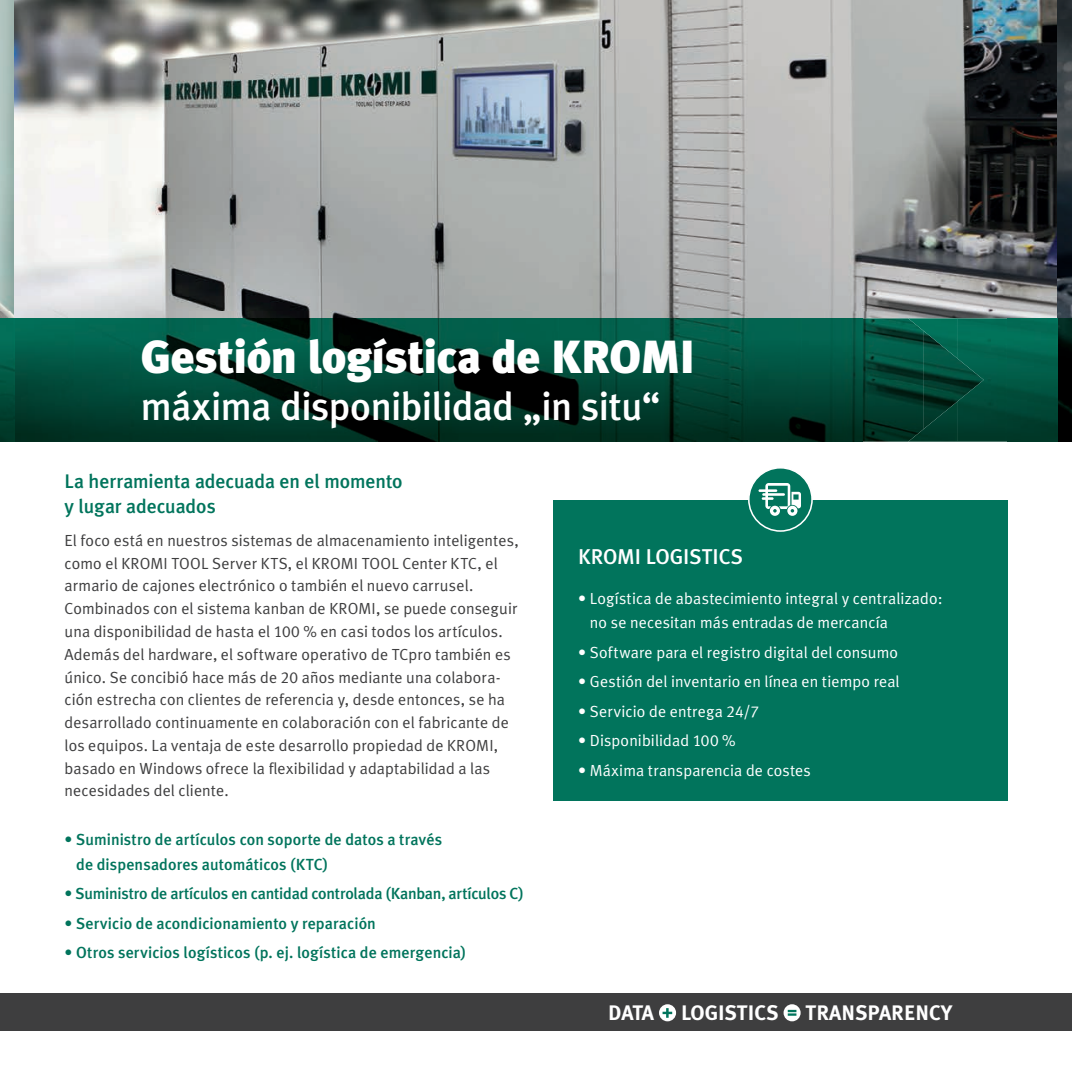
<style>
.page{position:relative;width:1072px;height:1072px;background:#fff}
.page>*{position:absolute;margin:0;border:0;box-sizing:border-box;transform-origin:0 0}
.t1{font:900 46.38px "Meta Plus";letter-spacing:-.015em;color:#fff}
.t2{font:500 39.2px "Meta Plus";letter-spacing:-.015em;color:#fff}
.t3{font:500 21.35px "Meta Plus";letter-spacing:-.01em;color:#fff}
.t4{font:700 21px "Meta Plus";color:#fff}
.t5{font:500 19.6px/25.2px "Meta Plus";letter-spacing:-.005em;color:#01745c}
.t6{font:16.1px/22.8px "Meta Plus Normal";letter-spacing:.005em;color:#3e3e3f}
.t7{font:16.1px/24.5px "Meta Plus Normal";letter-spacing:.01em;color:#fff}
.t8{font:500 16.1px/24.5px "Meta Plus";letter-spacing:.005em;color:#01745c}
.t9{font:500 16.1px "Meta Plus";letter-spacing:-.015em;color:#01745c}
.s1{font-family:"Meta Plus Normal Caps"}
</style>
<div class="page">
<img style="left:0;top:0;width:1071px;height:318px">
<img style="left:957px;top:318px;width:114px;height:123px">
<img style="left:0;top:318px;width:923px;height:123px">
<img style="left:923px;top:330px;width:60px;height:99px">
<img style="left:908px;top:318px;width:49px;height:41px">
<img style="left:908px;top:401px;width:49px;height:40px">
<div style="left:0;top:993px;width:1071px;height:38px;background:#3e3e3f"></div>
<div style="left:659px;top:1004px;width:17px;height:17px;background:#fff;border-radius:50%"></div>
<svg style="left:662px;top:1008px;width:10px;height:9px"></svg>
<svg style="left:783px;top:1004px;width:17px;height:17px"></svg>
<svg style="left:787px;top:1009px;width:9px;height:6px"></svg>
<div style="left:553px;top:500px;width:454px;height:300px;background:#01745c"></div>
<div style="left:748px;top:468px;width:64px;height:63px;background:#01745c;border-radius:50%"></div>
<div style="left:748px;top:467px;width:64px;height:65px;border:2px solid #fff;border-radius:50%"></div>
<hr style="left:758px;top:489px;width:19px;height:3px;background:#fff">
<svg style="left:761px;top:483px;width:40px;height:33px"></svg>
<h1 class="t1" style="left:141px;top:330px;width:556px">Gestión logística de KROMI</h1>
<h2 class="t2" style="left:141px;top:384px;width:521px">máxima disponibilidad „in situ“</h2>
<p class="t5" style="left:64px;top:468px;width:339px">La herramienta adecuada en el momento y lugar adecuados</p>
<p class="t6" style="left:64px;top:529px;width:455px">El foco está en nuestros sistemas de almacenamiento inteligentes, como el KROMI TOOL Server KTS, el KROMI TOOL Center KTC, el armario de cajones electrónico o también el nuevo carrusel.<br>Combinados con el sistema kanban de KROMI, se puede conseguir una disponibilidad de hasta el <span class="s1">100 %</span> en casi todos los artículos.<br>Además del hardware, el software operativo de TCpro también es único. Se concibió hace más de <span class="s1">20</span> años mediante una colabora&shy;ción estrecha con clientes de referencia y, desde entonces, se ha desarrollado continuamente en colaboración con el fabricante de los equipos. La ventaja de este desarrollo propiedad de KROMI, basado en Windows ofrece la flexibilidad y adaptabilidad a las necesidades del cliente.</p>
<p class="t8" style="left:76px;top:827px;width:368px;text-indent:-12px">• Suministro de artículos con soporte de datos a través de dispensadores automáticos (KTC)</p>
<p class="t9" style="left:64px;top:884px;width:461px">• Suministro de artículos en cantidad controlada (Kanban, artículos C)</p>
<p class="t8" style="left:64px;top:910px;width:313px">• Servicio de acondicionamiento y reparación</p>
<p class="t8" style="left:64px;top:940px;width:403px">• Otros servicios logísticos (p. ej. logística de emergencia)</p>
<h3 class="t3" style="left:578px;top:544px;width:166px">KROMI LOGISTICS</h3>
<p class="t7" style="left:590px;top:585px;width:354px;text-indent:-12px">• Logística de abastecimiento integral y centralizado: no se necesitan más entradas de mercancía</p>
<p class="t7" style="left:578px;top:639px;width:321px">• Software para el registro digital del consumo</p>
<p class="t7" style="left:578px;top:669px;width:323px">• Gestión del inventario en línea en tiempo real</p>
<p class="t7" style="left:578px;top:698px;width:182px">• Servicio de entrega <span class="s1">24/7</span></p>
<p class="t7" style="left:578px;top:728px;width:159px">• Disponibilidad <span class="s1">100 %</span></p>
<p class="t7" style="left:578px;top:757px;width:234px">• Máxima transparencia de costes</p>
<h3 class="t4" style="left:608px;top:1000px;width:47px">DATA</h3>
<h3 class="t4" style="left:681px;top:1000px;width:99px">LOGISTICS</h3>
<h3 class="t4" style="left:805px;top:1000px;width:148px">TRANSPARENCY</h3>
</div>
